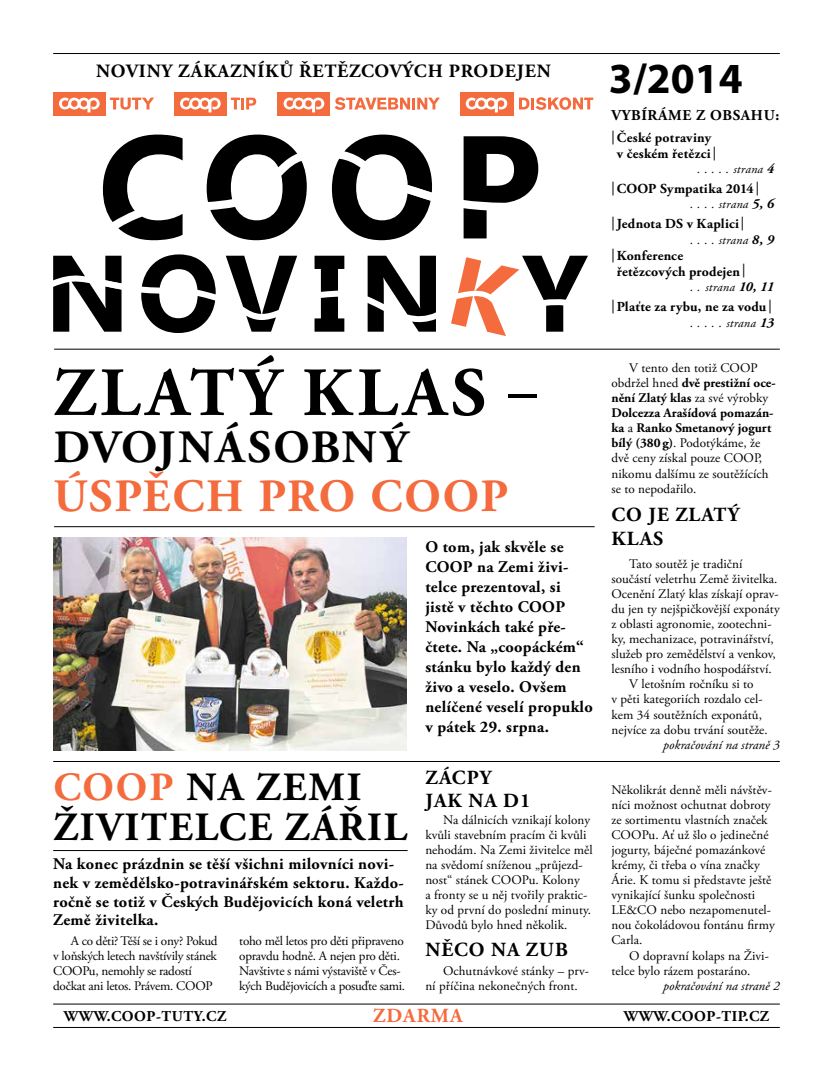
<style>
.page{position:relative;width:833px;height:1081px;background:#fff}
.page>*{position:absolute;margin:0;border:0;box-sizing:border-box;transform-origin:0 0}
.t1{font:700 68.75px "Adobe Garamond Pro";letter-spacing:.085em;color:#000}
.t2{font:700 46.25px "Adobe Garamond Pro";letter-spacing:.035em;color:#f46b3e}
.t3{font:700 46.25px "Adobe Garamond Pro";letter-spacing:.04em;color:#000}
.t4{font:700 43.12px "Myriad Pro";color:#000}
.t5{font:700 40px/40px "Adobe Garamond Pro";letter-spacing:.05em;color:#000}
.t6{font:700 20px/23.8px "Adobe Garamond Pro";letter-spacing:.05em;color:#000}
.t7{font:700 20px "Adobe Garamond Pro";letter-spacing:.05em;color:#f46b3e}
.t8{font:700 18.75px "Adobe Garamond Pro";letter-spacing:.045em;color:#000}
.t9{font:700 16.25px/20px "Adobe Garamond Pro";letter-spacing:.02em;color:#000}
.t10{font:700 15px "Adobe Garamond Pro";letter-spacing:.035em;color:#000}
.t11{font:700 13.75px/15.6px "Adobe Garamond Pro";letter-spacing:.015em;color:#000;text-align:center}
.t12{font:13.12px/15px "Adobe Garamond Pro";letter-spacing:.005em;color:#000}
.t13{font:13.12px/15px "Adobe Garamond Pro";letter-spacing:-.02em;color:#000}
.t14{font:italic 13.12px "Adobe Garamond Pro";letter-spacing:.005em;color:#000}
.t15{font:italic 12.5px "Adobe Garamond Pro";letter-spacing:.02em;color:#000}
.s1{font-size:56.25px}
.s2{color:#f46b3e}
.s3{font-family:"Myriad Pro";font-weight:400}
.s4{font-size:13.75px}
.s5{font-weight:700;font-size:13.75px}
.s6{font-weight:700}
</style>
<div class="page">
<hr style="left:53px;top:1027px;width:727px;height:1px;background:#000">
<hr style="left:53px;top:1003px;width:727px;height:1px;background:#000">
<hr style="left:53px;top:53px;width:727px;height:1px;background:#000">
<hr style="left:54px;top:349px;width:726px;height:1px;background:#000">
<svg style="left:103px;top:135px;width:80px;height:105px"></svg>
<svg style="left:207px;top:135px;width:100px;height:105px"></svg>
<svg style="left:463px;top:136px;width:75px;height:102px"></svg>
<svg style="left:332px;top:135px;width:100px;height:105px"></svg>
<svg style="left:141px;top:254px;width:75px;height:79px"></svg>
<svg style="left:314px;top:256px;width:30px;height:76px"></svg>
<svg style="left:367px;top:256px;width:69px;height:76px"></svg>
<svg style="left:226px;top:256px;width:71px;height:76px"></svg>
<svg style="left:451px;top:256px;width:137px;height:80px"></svg>
<svg style="left:53px;top:256px;width:68px;height:76px"></svg>
<svg style="left:110px;top:98px;width:44px;height:12px"></svg>
<div style="left:53px;top:92px;width:52px;height:23px;background:#f46b3e"></div>
<svg style="left:59px;top:98px;width:41px;height:14px"></svg>
<svg style="left:334px;top:97px;width:106px;height:13px"></svg>
<div style="left:278px;top:92px;width:52px;height:23px;background:#f46b3e"></div>
<svg style="left:283px;top:98px;width:41px;height:14px"></svg>
<svg style="left:231px;top:98px;width:25px;height:11px"></svg>
<div style="left:174px;top:92px;width:52px;height:23px;background:#f46b3e"></div>
<svg style="left:180px;top:98px;width:41px;height:14px"></svg>
<svg style="left:519px;top:97px;width:74px;height:13px"></svg>
<div style="left:460px;top:92px;width:53px;height:23px;background:#f46b3e"></div>
<svg style="left:466px;top:98px;width:41px;height:14px"></svg>
<hr style="left:53px;top:761px;width:727px;height:1px;background:#000">
<hr style="left:53px;top:850px;width:354px;height:1px;background:#000">
<hr style="left:54px;top:526px;width:540px;height:1px;background:#000">
<img style="left:53px;top:538px;width:354px;height:212px">
<h3 class="t8" style="left:96px;top:61px;width:456px">NOVINY ZÁKAZNÍKŮ ŘETĚZCOVÝCH PRODEJEN</h3>
<h1 class="t1" style="left:54px;top:353px;width:484px">ZLATÝ KLAS <span class="s1">–</span></h1>
<h2 class="t3" style="left:53px;top:421px;width:355px">DVOJNÁSOBNÝ</h2>
<h2 class="t2" style="left:53px;top:469px;width:456px">ÚSPĚCH PRO COOP</h2>
<p class="t9" style="left:425px;top:537px;width:169px">O tom, jak skvěle se<br>COOP na Zemi živi&shy;telce prezentoval, si jistě v těchto COOP<br>Novinkách také pře&shy;čtete. Na „coopáckém“ stánku bylo každý den živo a veselo. Ovšem nelíčené veselí propuklo v pátek 29. srpna.</p>
<h3 class="t5" style="left:53px;top:768px;width:355px"><span class="s2">COOP</span> NA ZEMI<br>ŽIVITELCE ZÁŘIL</h3>
<p class="t9" style="left:53px;top:855px;width:352px;line-height:18.8px">Na konec prázdnin se těší všichni milovníci novi&shy;nek v zemědělsko-potravinářském sektoru. Každo&shy;ročně se totiž v Českých Budějovicích koná veletrh Země živitelka.</p>
<p class="t13" style="left:53px;top:933px;width:166px;text-indent:18px">A co děti? Těší se i ony? Pokud v loňských letech navštívily stánek<br>COOPu, nemohly se radostí dočkat ani letos. Právem. COOP</p>
<p class="t13" style="left:239px;top:933px;width:167px">toho měl letos pro děti připraveno opravdu hodně. A nejen pro děti.<br>Navštivte s námi výstaviště v Čes&shy;kých Budějovicích a posuďte sami.</p>
<h3 class="t6" style="left:425px;top:766px;width:106px">ZÁCPY<br>JAK NA D1</h3>
<p class="t12" style="left:425px;top:813px;width:169px;text-indent:18px">Na dálnicích vznikají kolony kvůli stavebním pracím či kvůli nehodám. Na Zemi živitelce měl na svědomí sníženou „průjezd&shy;nost“ stánek COOPu. Kolony<br>a fronty se u něj tvořily praktic&shy;ky od první do poslední minuty.<br>Důvodů bylo hned několik.</p>
<h3 class="t6" style="left:425px;top:938px;width:144px">NĚCO NA ZUB</h3>
<p class="t12" style="left:425px;top:963px;width:165px;text-indent:18px">Ochutnávkové stánky – prv&shy;ní příčina nekonečných front.</p>
<h3 class="t4" style="left:609px;top:54px;width:135px">3/2014</h3>
<p class="t10" style="left:611px;top:106px;width:169px">VYBÍRÁME Z OBSAHU:</p>
<p class="t11" style="left:611px;top:130px;width:106px"><span class="s3">|</span> České potraviny v českém řetězci <span class="s3">|</span></p>
<p class="t15" style="left:697px;top:162px;width:78px"><span class="s4">. . . .</span> strana <span class="s5">4</span></p>
<p class="t11" style="left:611px;top:181px;width:149px"><span class="s3">|</span>COOP Sympatika 2014 <span class="s3">|</span></p>
<p class="t15" style="left:690px;top:197px;width:85px"><span class="s4">. . .</span> strana <span class="s5">5, 6</span></p>
<p class="t11" style="left:611px;top:216px;width:134px"><span class="s3">|</span>Jednota DS v Kaplici <span class="s3">|</span></p>
<p class="t15" style="left:690px;top:232px;width:85px"><span class="s4">. . .</span> strana <span class="s5">8, 9</span></p>
<p class="t11" style="left:617px;top:248px;width:130px;text-align:left;text-indent:-5px"><span class="s3">|</span> Konference řetězcových prodejen <span class="s3">|</span></p>
<p class="t15" style="left:690px;top:280px;width:85px"><span class="s4">.</span> strana <span class="s5">10, 11</span></p>
<p class="t11" style="left:611px;top:299px;width:162px"><span class="s3">|</span>Plaťte za rybu, ne za vodu <span class="s3">|</span></p>
<p class="t15" style="left:690px;top:315px;width:85px"><span class="s4">. . . .</span> strana <span class="s5">13</span></p>
<p class="t12" style="left:611px;top:361px;width:166px;text-indent:18px">V tento den totiž COOP obdržel hned <span class="s6">dvě prestižní oce&shy;nění Zlatý klas</span> za své výrobky<br><span class="s6">Dolcezza Arašídová pomazán&shy;ka</span> a <span class="s6">Ranko Smetanový jogurt bílý (380 g)</span>. Podotýkáme, že dvě ceny získal pouze COOP, nikomu dalšímu ze soutěžících se to nepodařilo.</p>
<h3 class="t6" style="left:611px;top:503px;width:129px">CO JE ZLATÝ<br>KLAS</h3>
<p class="t12" style="left:629px;top:557px;width:115px">Tato soutěž je tradiční</p>
<p class="t12" style="left:611px;top:572px;width:167px">součástí veletrhu Země živitelka.</p>
<p class="t12" style="left:611px;top:587px;width:169px">Ocenění Zlatý klas získají oprav-</p>
<p class="t12" style="left:611px;top:602px;width:170px">du jen ty nejšpičkovější exponáty</p>
<p class="t12" style="left:611px;top:617px;width:162px">z oblasti agronomie, zootechni-</p>
<p class="t12" style="left:611px;top:632px;width:164px">ky, mechanizace, potravinářství,</p>
<p class="t12" style="left:611px;top:647px;width:166px">služeb pro zemědělství a venkov,</p>
<p class="t12" style="left:611px;top:662px;width:162px">lesního i vodního hospodářství.</p>
<p class="t12" style="left:629px;top:677px;width:126px">V letošním ročníku si to</p>
<p class="t12" style="left:611px;top:692px;width:153px">v pěti kategoriích rozdalo cel-</p>
<p class="t12" style="left:611px;top:707px;width:152px">kem 34 soutěžních exponátů,</p>
<p class="t12" style="left:611px;top:722px;width:158px">nejvíce za dobu trvání soutěže.</p>
<p class="t14" style="left:663px;top:736px;width:118px">pokračování na straně 3</p>
<p class="t12" style="left:611px;top:782px;width:165px">Několikrát denně měli návštěv&shy;níci možnost ochutnat dobroty ze sortimentu vlastních značek<br>COOPu. Ať už šlo o jedinečné jogurty, báječné pomazánkové krémy, či třeba o vína značky<br>Árie. K tomu si představte ještě vynikající šunku společnosti<br>LE&amp;CO nebo nezapomenutel&shy;nou čokoládovou fontánu firmy<br>Carla.</p>
<p class="t12" style="left:611px;top:948px;width:159px;text-indent:18px">O dopravní kolaps na Živi&shy;telce bylo rázem postaráno.</p>
<p class="t14" style="left:663px;top:977px;width:118px">pokračování na straně 2</p>
<p class="t10" style="left:64px;top:1007px;width:164px">WWW.COOP-TUTY.CZ</p>
<h3 class="t7" style="left:373px;top:1004px;width:91px">ZDARMA</h3>
<p class="t10" style="left:624px;top:1007px;width:147px">WWW.COOP-TIP.CZ</p>
</div>
